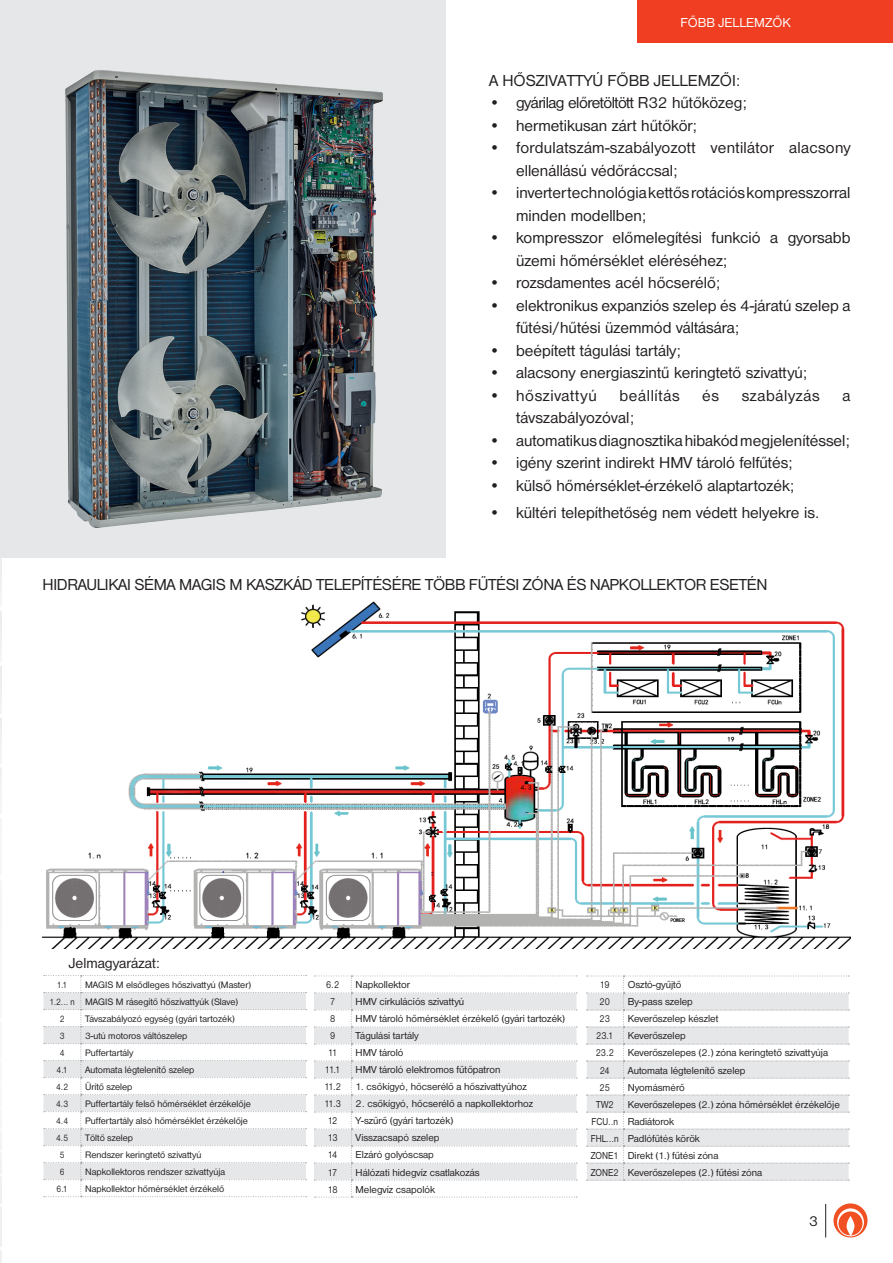
<style>
.page{position:relative;width:893px;height:1263px;background:#fff}
.page>*{position:absolute;margin:0;border:0;box-sizing:border-box;transform-origin:0 0}
.t1{font:16.5px/22.5px "Nimbus San DEE";color:#231f20}
.t2{font:16.5px "Nimbus San DEE";letter-spacing:-.02em;color:#231f20}
.t3{font:16.5px "Nimbus San DEE";letter-spacing:-.03em;color:#231f20}
.t4{font:15px "Nimbus San DEE";color:#231f20}
.t5{font:13.5px "Nimbus San DEE";color:#fff}
.t6{font:10.5px/17px "Nimbus San DEE";color:#231f20}
.t7{font:10.5px "Nimbus San DEE";color:#231f20;scale:.85 1}
.t8{font:9.75px "Nimbus San DEE";color:#231f20}
.t9{font:9.75px "Nimbus San DEE";color:#231f20;scale:.85 1}
</style>
<div class="page">
<img style="left:0;top:557px;width:1px;height:706px">
<div style="left:0;top:0;width:445px;height:557px;background:#e6e7e9"></div>
<img style="left:65px;top:70px;width:318px;height:458px">
<div style="left:638px;top:0;width:255px;height:43px;background:#ef3e22"></div>
<svg style="left:587px;top:976px;width:262px;height:205px"></svg>
<svg style="left:44px;top:975px;width:263px;height:222px"></svg>
<svg style="left:315px;top:975px;width:262px;height:223px"></svg>
<img style="left:43px;top:601px;width:807px;height:347px">
<hr style="left:825px;top:1204px;width:1px;height:33px;background:#231f20">
<svg style="left:833px;top:1203px;width:34px;height:34px"></svg>
<p class="t5" style="left:680px;top:15px;width:18px">FŐBB</p>
<p class="t5" style="left:718px;top:15px;width:57px">JELLEMZŐK</p>
<p class="t1" style="left:489px;top:69px;width:253px">A h őszivattyú főbb jellemzői:</p>
<p class="t3" style="left:489px;top:93px;width:260px">• gyárilag előretöltött R32 hűtőközeg;</p>
<p class="t1" style="left:489px;top:114px;width:210px">• hermetikusan zárt hűtőkör;</p>
<p class="t1" style="left:516px;top:137px;width:337px;text-indent:-27px">• fordulatszám-szabályozott ventilátor alacsony ellenállású védőráccsal;</p>
<p class="t1" style="left:516px;top:182px;width:336px;text-indent:-27px">• inverter technológia kettős rotációs kompresszorral minden modellben;</p>
<p class="t1" style="left:516px;top:227px;width:336px;text-indent:-27px">• kompresszor előmelegítési funkció a gyorsabb üzemi hőmérséklet eléréséhez;</p>
<p class="t1" style="left:489px;top:272px;width:233px">• rozsdamentes acél hőcserélő;</p>
<p class="t1" style="left:516px;top:294px;width:336px;text-indent:-27px">• elektronikus expanziós szelep és 4-járatú szelep a fűtési/hűtési üzemmód váltására;</p>
<p class="t1" style="left:489px;top:339px;width:194px">• beépített tágulási tartály;</p>
<p class="t1" style="left:489px;top:362px;width:320px">• alacsony energiaszintű keringtető szivattyú;</p>
<p class="t1" style="left:489px;top:384px;width:109px">• hőszivattyú</p>
<p class="t1" style="left:619px;top:384px;width:62px">beállítás</p>
<p class="t1" style="left:702px;top:384px;width:18px">és</p>
<p class="t1" style="left:742px;top:384px;width:80px">szabályzás</p>
<p class="t1" style="left:842px;top:384px;width:10px">a</p>
<p class="t1" style="left:516px;top:407px;width:120px">távszabályozóval;</p>
<p class="t1" style="left:489px;top:429px;width:363px">• automatikus diagnosztika hibakód megjelenítéssel;</p>
<p class="t1" style="left:489px;top:452px;width:306px">• igény szerint indirekt HMV tároló felfűtés;</p>
<p class="t1" style="left:489px;top:474px;width:307px">• külső hőmérséklet-érzékelő alaptartozék;</p>
<p class="t1" style="left:489px;top:501px;width:332px">• kültéri telepíthetőség nem védett helyekre is.</p>
<p class="t2" style="left:43px;top:575px;width:724px">hid rau likai séma MAGIS M kaszkád telepítésére több fűtési zóna és napkollektor esetén</p>
<p class="t4" style="left:69px;top:954px;width:93px">Jelmagyarázat:</p>
<p class="t9" style="left:57px;top:979px;width:14px">1.1</p>
<p class="t8" style="left:85px;top:979px;width:167px">MAGIS M elsődleges hőszivattyú (Master)</p>
<p class="t9" style="left:50px;top:996px;width:223px">1.2... n MAGIS M rásegítő hőszivattyúk (Slave)</p>
<p class="t9" style="left:60px;top:1013px;width:7px">2</p>
<p class="t8" style="left:85px;top:1013px;width:151px">Távszabályozó egység (gyári tartozék)</p>
<p class="t9" style="left:60px;top:1030px;width:7px">3</p>
<p class="t8" style="left:85px;top:1030px;width:104px">3-utú motoros váltószelep</p>
<p class="t9" style="left:60px;top:1047px;width:7px">4</p>
<p class="t8" style="left:85px;top:1047px;width:50px">Puffertartály</p>
<p class="t9" style="left:57px;top:1064px;width:15px">4.1</p>
<p class="t8" style="left:85px;top:1064px;width:111px">Automata légtelenítő szelep</p>
<p class="t9" style="left:56px;top:1081px;width:16px">4.2</p>
<p class="t8" style="left:85px;top:1081px;width:49px">Ürítő szelep</p>
<p class="t9" style="left:56px;top:1098px;width:16px">4.3</p>
<p class="t8" style="left:85px;top:1098px;width:167px">Puffertartály felső hőmérséklet érzékelője</p>
<p class="t9" style="left:56px;top:1115px;width:16px">4.4</p>
<p class="t8" style="left:85px;top:1115px;width:164px">Puffertartály alsó hőmérséklet érzékelője</p>
<p class="t9" style="left:56px;top:1132px;width:16px">4.5</p>
<p class="t8" style="left:85px;top:1132px;width:50px">Töltő szelep</p>
<p class="t9" style="left:60px;top:1149px;width:7px">5</p>
<p class="t8" style="left:85px;top:1149px;width:118px">Rendszer keringtető szivattyú</p>
<p class="t9" style="left:60px;top:1166px;width:7px">6</p>
<p class="t8" style="left:85px;top:1166px;width:142px">Napkollektoros rendszer szivattyúja</p>
<p class="t9" style="left:57px;top:1183px;width:15px">6.1</p>
<p class="t8" style="left:85px;top:1183px;width:141px">Napkollektor hőmérséklet érzékelő</p>
<p class="t7" style="left:326px;top:979px;width:17px">6.2</p>
<p class="t6" style="left:356px;top:976px;width:56px">Napkollektor</p>
<p class="t7" style="left:330px;top:996px;width:8px">7</p>
<p class="t6" style="left:356px;top:993px;width:110px">HMV cirkulációs szivattyú</p>
<p class="t7" style="left:330px;top:1013px;width:8px">8</p>
<p class="t6" style="left:356px;top:1010px;width:211px">HMV tároló hőmérséklet érzékelő (gyári tartozék)</p>
<p class="t7" style="left:330px;top:1030px;width:8px">9</p>
<p class="t6" style="left:356px;top:1027px;width:65px">Tágulási tartály</p>
<p class="t7" style="left:328px;top:1047px;width:12px">11</p>
<p class="t6" style="left:356px;top:1044px;width:49px">HMV tároló</p>
<p class="t7" style="left:325px;top:1064px;width:20px">11.1</p>
<p class="t6" style="left:356px;top:1061px;width:146px">HMV tároló elektromos fűtőpatron</p>
<p class="t7" style="left:324px;top:1081px;width:21px">11.2</p>
<p class="t6" style="left:356px;top:1078px;width:173px">1. csőkígyó, hőcserélő a hőszivattyúhoz</p>
<p class="t7" style="left:324px;top:1098px;width:21px">11.3</p>
<p class="t6" style="left:356px;top:1095px;width:179px">2. csőkígyó, hőcserélő a napkollektorhoz</p>
<p class="t7" style="left:328px;top:1115px;width:13px">12</p>
<p class="t6" style="left:356px;top:1112px;width:99px">Y-szűrő (gyári tartozék)</p>
<p class="t7" style="left:328px;top:1132px;width:13px">13</p>
<p class="t6" style="left:356px;top:1130px;width:85px">Visszacsapó szelep</p>
<p class="t7" style="left:328px;top:1149px;width:13px">14</p>
<p class="t6" style="left:356px;top:1147px;width:80px">Elzáró golyóscsap</p>
<p class="t7" style="left:328px;top:1166px;width:13px">17</p>
<p class="t6" style="left:356px;top:1164px;width:126px">Hálózati hidegvíz csatlakozás</p>
<p class="t7" style="left:328px;top:1183px;width:13px">18</p>
<p class="t6" style="left:356px;top:1181px;width:81px">Melegvíz csapolók</p>
<p class="t7" style="left:600px;top:979px;width:13px">19</p>
<p class="t6" style="left:628px;top:976px;width:55px">Osztó-gyűjtő</p>
<p class="t7" style="left:600px;top:996px;width:14px">20</p>
<p class="t6" style="left:628px;top:993px;width:67px">By-pass szelep</p>
<p class="t7" style="left:600px;top:1013px;width:14px">23</p>
<p class="t6" style="left:628px;top:1011px;width:92px">Keverőszelep készlet</p>
<p class="t7" style="left:596px;top:1030px;width:22px">23.1</p>
<p class="t6" style="left:628px;top:1028px;width:60px">Keverőszelep</p>
<p class="t7" style="left:596px;top:1047px;width:23px">23.2</p>
<p class="t6" style="left:628px;top:1045px;width:202px">Keverőszelepes (2.) zóna keringtető szivattyúja</p>
<p class="t7" style="left:600px;top:1064px;width:13px">24</p>
<p class="t6" style="left:628px;top:1062px;width:119px">Automata légtelenítő szelep</p>
<p class="t7" style="left:600px;top:1081px;width:14px">25</p>
<p class="t6" style="left:628px;top:1079px;width:59px">Nyomásmérő</p>
<p class="t7" style="left:596px;top:1098px;width:22px">TW2</p>
<p class="t6" style="left:591px;top:1096px;width:251px;text-indent:37px">Keverőszelepes (2.) zóna hőmérséklet érzékelője<br>FCU..n Radiátorok<br>FHL...n Padlófűtés körök<br>ZONE1 Direkt (1.) fűtési zóna<br>ZO NE2 Keverőszelepes (2.) fűtési zóna</p>
<p class="t4" style="left:809px;top:1213px;width:10px">3</p>
</div>
